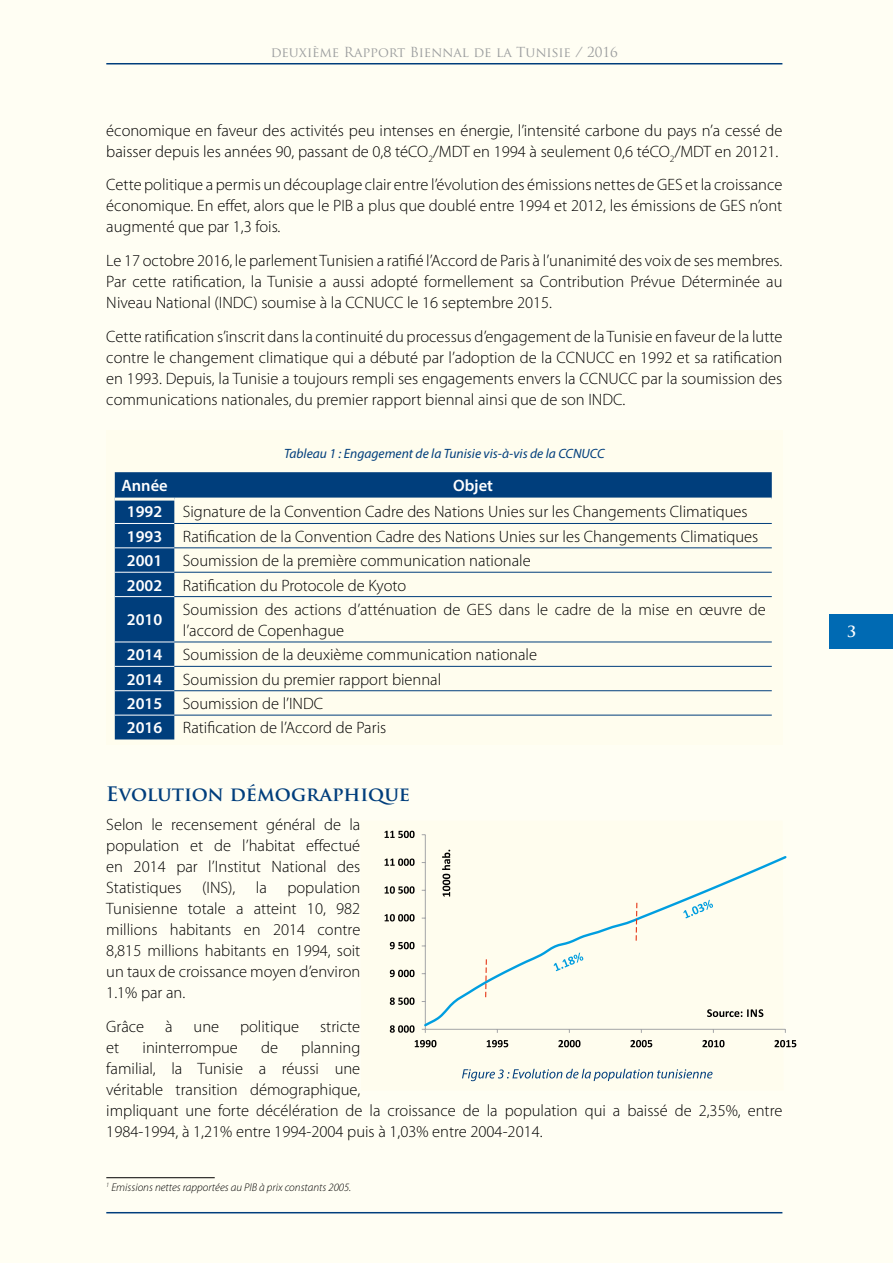
<style>
.page{position:relative;width:893px;height:1263px;background:#fffef3}
.page>*{position:absolute;margin:0;border:0;box-sizing:border-box;transform-origin:0 0}
.t1{font:700 19.5px "Trajan Pro";color:#003e7c}
.t2{font:300 16.5px/21px "Myriad Pro";color:#000}
.t3{font:600 16.5px "Myriad Pro";color:#fff}
.t4{font:700 15px "Trajan Pro";color:#fff}
.t5{font:italic 13.5px "Myriad Pro";color:#003e7c}
.t6{font:13.5px "Trajan Pro";color:#9c9e9f}
.t7{font:italic 300 11.25px "Myriad Pro";color:#000}
.s1{font-weight:600;color:#fff}
</style>
<div class="page">
<hr style="left:106px;top:63px;width:676px;height:1px;background:#003e7c">
<hr style="left:106px;top:1212px;width:676px;height:1px;background:#003e7c">
<div style="left:829px;top:614px;width:64px;height:34px;background:#006ab3"></div>
<div style="left:106px;top:431px;width:676px;height:314px;background:#fffdee"></div>
<svg style="left:115px;top:472px;width:657px;height:267px"></svg>
<hr style="left:115px;top:498px;width:59px;height:3px;background:#fffdee">
<hr style="left:174px;top:498px;width:598px;height:3px;background:#fffdee">
<hr style="left:115px;top:523px;width:59px;height:1px;background:#fff">
<hr style="left:115px;top:548px;width:59px;height:1px;background:#fff">
<hr style="left:115px;top:572px;width:59px;height:1px;background:#fff">
<hr style="left:115px;top:596px;width:59px;height:1px;background:#fff">
<hr style="left:115px;top:642px;width:59px;height:1px;background:#fff">
<hr style="left:115px;top:666px;width:59px;height:1px;background:#fff">
<hr style="left:115px;top:690px;width:59px;height:1px;background:#fff">
<hr style="left:115px;top:715px;width:59px;height:1px;background:#fff">
<hr style="left:174px;top:523px;width:598px;height:1px;background:#003e7c">
<hr style="left:174px;top:548px;width:598px;height:1px;background:#003e7c">
<hr style="left:174px;top:572px;width:598px;height:1px;background:#003e7c">
<hr style="left:174px;top:596px;width:598px;height:1px;background:#003e7c">
<hr style="left:174px;top:642px;width:598px;height:1px;background:#003e7c">
<hr style="left:174px;top:666px;width:598px;height:1px;background:#003e7c">
<hr style="left:174px;top:690px;width:598px;height:1px;background:#003e7c">
<hr style="left:174px;top:715px;width:598px;height:1px;background:#003e7c">
<hr style="left:106px;top:1177px;width:109px;height:1px;background:#000">
<svg style="left:384px;top:830px;width:399px;height:252px"></svg>
<svg style="left:462px;top:1069px;width:251px;height:12px"></svg>
<hr style="left:425px;top:835px;width:1px;height:194px;background:#a4a5a7">
<hr style="left:425px;top:1029px;width:360px;height:1px;background:#a4a5a7">
<svg style="left:422px;top:1029px;width:4px;height:4px"></svg>
<svg style="left:422px;top:854px;width:365px;height:174px"></svg>
<svg style="left:390px;top:1025px;width:25px;height:8px"></svg>
<svg style="left:390px;top:997px;width:25px;height:8px"></svg>
<svg style="left:390px;top:970px;width:25px;height:7px"></svg>
<svg style="left:390px;top:942px;width:25px;height:7px"></svg>
<svg style="left:385px;top:914px;width:30px;height:7px"></svg>
<svg style="left:385px;top:886px;width:30px;height:8px"></svg>
<svg style="left:385px;top:858px;width:30px;height:8px"></svg>
<svg style="left:385px;top:831px;width:30px;height:7px"></svg>
<svg style="left:415px;top:1040px;width:21px;height:7px"></svg>
<svg style="left:487px;top:1040px;width:21px;height:7px"></svg>
<svg style="left:558px;top:1040px;width:22px;height:7px"></svg>
<svg style="left:630px;top:1040px;width:22px;height:7px"></svg>
<svg style="left:702px;top:1040px;width:22px;height:7px"></svg>
<svg style="left:774px;top:1040px;width:22px;height:7px"></svg>
<svg style="left:484px;top:902px;width:154px;height:98px"></svg>
<svg style="left:683px;top:900px;width:30px;height:18px"></svg>
<svg style="left:707px;top:1009px;width:56px;height:8px"></svg>
<svg style="left:442px;top:850px;width:8px;height:46px"></svg>
<p class="t6" style="left:271px;top:43px;width:349px">deuxième Rapport Biennal de la Tunisie / 2016</p>
<p class="t2" style="left:106px;top:120px;width:678px">économique en faveur des activités peu intenses en énergie, l’intensité carbone du pays n’a cessé de baisser depuis les années 90, passant de 0,8 téCO<sub>2</sub>/MDT en 1994 à seulement 0,6 téCO<sub>2</sub>/MDT en 20121.</p>
<p class="t2" style="left:106px;top:175px;width:678px;text-align:justify">Cette politique a permis un découplage clair entre l’évolution des émissions nettes de GES et la croissance économique. En effet, alors que le PIB a plus que doublé entre 1994 et 2012, les émissions de GES n’ont augmenté que par 1,3 fois.</p>
<p class="t2" style="left:106px;top:250px;width:678px;text-align:justify">Le 17 octobre 2016, le parlement Tunisien a ratifié l’Accord de Paris à l’unanimité des voix de ses membres.<br>Par cette ratification, la Tunisie a aussi adopté formellement sa Contribution Prévue Déterminée au Niveau National (INDC) soumise à la CCNUCC le 16 septembre 2015.</p>
<p class="t2" style="left:106px;top:326px;width:678px;text-align:justify">Cette ratification s’inscrit dans la continuité du processus d’engagement de la Tunisie en faveur de la lutte contre le changement climatique qui a débuté par l’adoption de la CCNUCC en 1992 et sa ratification en 1993. Depuis, la Tunisie a toujours rempli ses engagements envers la CCNUCC par la soumission des communications nationales, du premier rapport biennal ainsi que de son INDC.</p>
<p class="t5" style="left:284px;top:445px;width:322px">Tableau 1 : Engagement de la Tunisie vis-à-vis de la CCNUCC</p>
<p class="t2" style="left:127px;top:472px;width:622px;line-height:26.8px;text-indent:326px"><span class="s1">Objet<br>1992</span> Signature de la Convention Cadre des Nations Unies sur les Changements Climatiques</p>
<p class="t2" style="left:127px;top:524px;width:633px;line-height:24.3px"><span class="s1">1993</span> Ratification de la Convention Cadre des Nations Unies sur les Changements Climatiques<br><span class="s1">2001</span> Soumission de la première communication nationale<br><span class="s1">2002</span> Ratification du Protocole de Kyoto</p>
<p class="t3" style="left:127px;top:609px;width:37px">2010</p>
<p class="t2" style="left:183px;top:599px;width:584px">Soumission des actions d’atténuation de GES dans le cadre de la mise en œuvre de l’accord de Copenhague</p>
<p class="t2" style="left:127px;top:643px;width:412px;line-height:24.3px"><span class="s1">2014</span> Soumission de la deuxième communication nationale <span class="s1">2014</span> Soumission du premier rapport biennal<br><span class="s1">2015</span> Soumission de l’INDC<br><span class="s1">2016</span> Ratification de l’Accord de Paris</p>
<p class="t3" style="left:121px;top:474px;width:48px">Année</p>
<p class="t1" style="left:106px;top:781px;width:305px">Evolution démographique</p>
<p class="t2" style="left:106px;top:814px;width:256px;text-align:justify">Selon le recensement général de la population et de l’habitat effectué en 2014 par l’Institut National des Statistiques (INS), la population Tunisienne totale a atteint 10, 982 millions habitants en 2014 contre 8,815 millions habitants en 1994, soit un taux de croissance moyen d’environ 1.1% par an.</p>
<p class="t2" style="left:106px;top:1016px;width:40px">Grâce</p>
<p class="t2" style="left:165px;top:1016px;width:9px">à</p>
<p class="t2" style="left:194px;top:1016px;width:27px">une</p>
<p class="t2" style="left:240px;top:1016px;width:61px">politique</p>
<p class="t2" style="left:320px;top:1016px;width:42px">stricte</p>
<p class="t2" style="left:106px;top:1037px;width:15px">et</p>
<p class="t2" style="left:143px;top:1037px;width:97px">ininterrompue</p>
<p class="t2" style="left:261px;top:1037px;width:18px">de</p>
<p class="t2" style="left:106px;top:1037px;width:678px;text-indent:195px">planning<br>familial, la Tunisie a réussi une<br>véritable transition démographique,<br>impliquant une forte décélération de la croissance de la population qui a baissé de 2,35%, entre 1984-1994, à 1,21% entre 1994-2004 puis à 1,03% entre 2004-2014.</p>
<p class="t7" style="left:106px;top:1181px;width:247px"><sup>1</sup> Emissions nettes rapportées au PIB à prix constants 2005.</p>
<p class="t4" style="left:847px;top:622px;width:10px">3</p>
</div>
